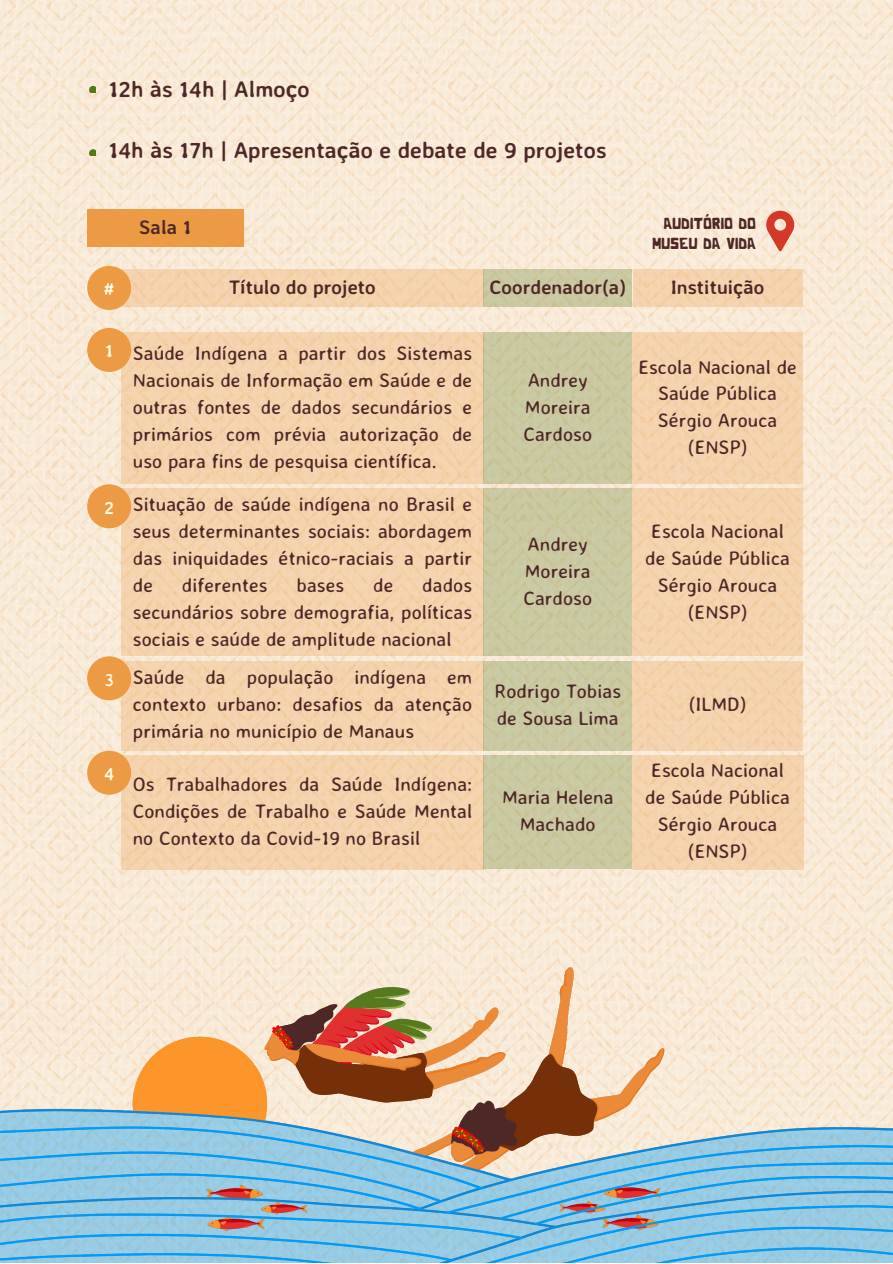
<style>
.page{position:relative;width:893px;height:1264px;background:#fff}
.page>*{position:absolute;margin:0;border:0;box-sizing:border-box;transform-origin:0 0}
.t1{font:700 22.5px "Averia Sans Libre";color:#4e2827}
.t2{font:22.5px "Cactus";color:#4e2827}
.t3{font:19.5px/27px "Averia Sans Libre";color:#4e2827;text-align:justify}
.t4{font:700 19.5px "Averia Sans Libre";color:#4e2827}
.t5{font:700 18px "Averia Sans Libre";color:#fffde4}
.t6{font:18px "Averia Sans Libre";color:#fffde4}
</style>
<div class="page">
<img style="left:0;top:0;width:892px;height:967px">
<svg style="left:89px;top:86px;width:7px;height:7px"></svg>
<svg style="left:89px;top:149px;width:7px;height:7px"></svg>
<svg style="left:122px;top:270px;width:361px;height:37px;background:#f3d1ab"></svg>
<div style="left:87px;top:266px;width:44px;height:44px;background:#ec9a44;border-radius:50%"></div>
<svg style="left:122px;top:332px;width:361px;height:152px;background:#f3d1ab"></svg>
<svg style="left:122px;top:488px;width:361px;height:168px;background:#f3d1ab"></svg>
<svg style="left:122px;top:660px;width:361px;height:90px;background:#f4d2ac"></svg>
<div style="left:87px;top:328px;width:44px;height:44px;background:#ec9a44;border-radius:50%"></div>
<div style="left:87px;top:484px;width:44px;height:44px;background:#ec9a44;border-radius:50%"></div>
<div style="left:87px;top:656px;width:44px;height:44px;background:#ec9a44;border-radius:50%"></div>
<svg style="left:121px;top:755px;width:362px;height:114px;background:#f3d1ab"></svg>
<div style="left:87px;top:750px;width:44px;height:44px;background:#ec9a44;border-radius:50%"></div>
<svg style="left:632px;top:270px;width:170px;height:37px;background:#f4d2ac"></svg>
<svg style="left:632px;top:332px;width:171px;height:152px;background:#f3d1ab"></svg>
<svg style="left:632px;top:488px;width:170px;height:168px;background:#f4d2ab"></svg>
<svg style="left:632px;top:660px;width:171px;height:90px;background:#f4d2ac"></svg>
<svg style="left:632px;top:755px;width:171px;height:114px;background:#f4d2ac"></svg>
<svg style="left:483px;top:270px;width:149px;height:37px;background:#c8c89f"></svg>
<svg style="left:483px;top:332px;width:149px;height:152px;background:#c8c89f"></svg>
<svg style="left:483px;top:488px;width:149px;height:168px;background:#c8c8a0"></svg>
<svg style="left:483px;top:660px;width:149px;height:90px;background:#c9c8a0"></svg>
<svg style="left:483px;top:755px;width:149px;height:114px;background:#c8c8a0"></svg>
<svg style="left:766px;top:211px;width:28px;height:40px"></svg>
<div style="left:87px;top:209px;width:156px;height:38px;background:#ec9a44"></div>
<img style="left:0;top:967px;width:892px;height:295px">
<p class="t1" style="left:108px;top:74px;width:203px">12h às 14h | Almoço</p>
<p class="t1" style="left:108px;top:136px;width:499px">14h às 17h | Apresentação e debate de 9 projetos</p>
<p class="t5" style="left:103px;top:277px;width:13px">#</p>
<p class="t5" style="left:105px;top:339px;width:9px">1</p>
<p class="t5" style="left:104px;top:495px;width:12px">2</p>
<p class="t6" style="left:104px;top:667px;width:11px">3</p>
<p class="t5" style="left:104px;top:762px;width:12px">4</p>
<p class="t4" style="left:139px;top:214px;width:54px">Sala 1</p>
<p class="t4" style="left:229px;top:275px;width:148px">Título do projeto</p>
<p class="t4" style="left:489px;top:275px;width:138px">Coordenador(a)</p>
<p class="t2" style="left:664px;top:213px;width:94px">auditório do</p>
<p class="t2" style="left:652px;top:233px;width:105px">museu da vida</p>
<p class="t4" style="left:670px;top:275px;width:95px">Instituição</p>
<p class="t3" style="left:133px;top:339px;width:341px">Saúde Indígena a partir dos Sistemas Nacionais de Informação em Saúde e de outras fontes de dados secundários e primários com prévia autorização de uso para fins de pesquisa científica.</p>
<p class="t3" style="left:133px;top:490px;width:341px">Situação de saúde indígena no Brasil e seus determinantes sociais: abordagem das iniquidades étnico-raciais a partir de</p>
<p class="t3" style="left:182px;top:570px;width:87px">diferentes</p>
<p class="t3" style="left:296px;top:570px;width:49px">bases</p>
<p class="t3" style="left:373px;top:570px;width:22px">de</p>
<p class="t3" style="left:133px;top:570px;width:341px;text-indent:289px">dados secundários sobre demografia, políticas sociais e saúde de amplitude nacional</p>
<p class="t3" style="left:133px;top:663px;width:341px">Saúde da população indígena em contexto urbano: desafios da atenção primária no município de Manaus</p>
<p class="t3" style="left:133px;top:770px;width:341px">Os Trabalhadores da Saúde Indígena:<br>Condições de Trabalho e Saúde Mental no Contexto da Covid-19 no Brasil</p>
<p class="t3" style="left:523px;top:366px;width:70px;text-align:left">Andrey<br>Moreira<br>Cardoso</p>
<p class="t3" style="left:638px;top:353px;width:160px;text-align:center">Escola Nacional de<br>Saúde Pública<br>Sérgio Arouca (ENSP)</p>
<p class="t3" style="left:523px;top:530px;width:70px;text-align:left">Andrey<br>Moreira<br>Cardoso</p>
<p class="t3" style="left:494px;top:677px;width:128px">Rodrigo Tobias de Sousa Lima</p>
<p class="t3" style="left:502px;top:783px;width:113px;text-align:center">Maria Helena<br>Machado</p>
<p class="t3" style="left:645px;top:517px;width:146px;text-align:center">Escola Nacional de Saúde Pública<br>Sérgio Arouca (ENSP)</p>
<p class="t3" style="left:688px;top:690px;width:59px">(ILMD)</p>
<p class="t3" style="left:645px;top:756px;width:146px;text-align:center">Escola Nacional de Saúde Pública<br>Sérgio Arouca (ENSP)</p>
</div>
